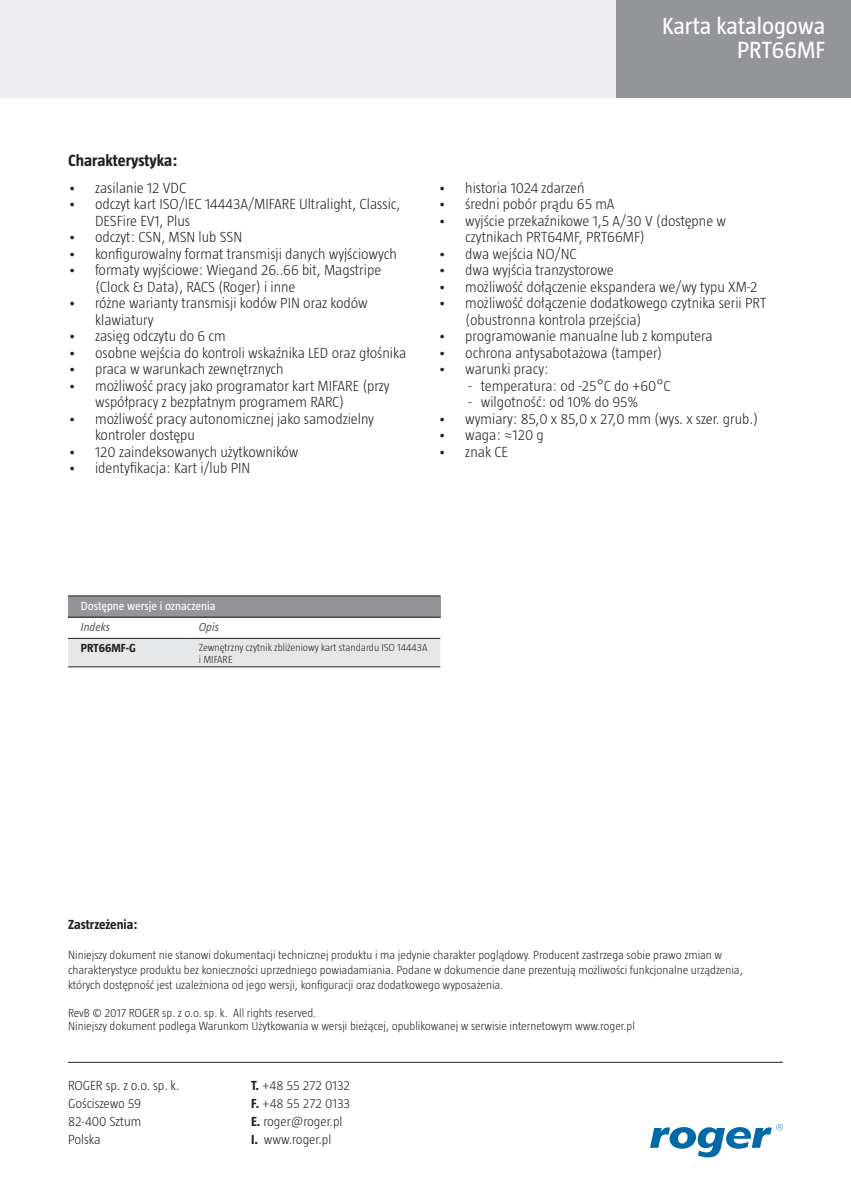
<style>
.page{position:relative;width:851px;height:1191px;background:#fff}
.page>*{position:absolute;margin:0;border:0;box-sizing:border-box;transform-origin:0 0}
.t1{font:24px/24px "Taz";color:#fff;text-align:right}
.t2{font:300 24px/24px "Taz";color:#fff;text-align:right}
.t3{font:700 16.5px "Taz";color:#231f20}
.t4{font:300 15px/16.5px "Taz";color:#231f20}
.t5{font:300 13.5px/18px "Taz";color:#231f20}
.t6{font:700 13.5px "Taz";color:#231f20}
.t7{font:300 12px/15px "Taz";color:#231f20}
.t8{font:12px "Taz";color:#fff}
.t9{font:italic 12px "Taz";color:#636366}
.t10{font:700 12px "Taz";color:#231f20}
.t11{font:300 10.5px/11.6px "Taz";color:#231f20}
.s1{font-weight:700}
</style>
<div class="page">
<div style="left:612px;top:0;width:238px;height:98px;background:#939598"></div>
<div style="left:0;top:0;width:615px;height:97px;background:#ececee"></div>
<svg style="left:650px;top:1124px;width:132px;height:33px"></svg>
<hr style="left:68px;top:1062px;width:714px;height:1px;background:#231f20">
<div style="left:68px;top:596px;width:372px;height:21px;background:#939598"></div>
<div style="left:68px;top:639px;width:372px;height:27px;background:#e6e7e9"></div>
<hr style="left:68px;top:617px;width:118px;height:1px;background:#231f20">
<hr style="left:186px;top:617px;width:254px;height:1px;background:#231f20">
<hr style="left:68px;top:638px;width:118px;height:1px;background:#231f20">
<hr style="left:186px;top:638px;width:254px;height:1px;background:#231f20">
<hr style="left:68px;top:595px;width:118px;height:1px;background:#231f20">
<hr style="left:186px;top:595px;width:254px;height:1px;background:#231f20">
<hr style="left:68px;top:666px;width:118px;height:1px;background:#231f20">
<hr style="left:186px;top:666px;width:254px;height:1px;background:#231f20">
<h1 class="t1" style="left:662px;top:14px;width:165px">Karta katalogowa<br>PRT66MF</h1>
<h1 class="t2" style="left:686px;top:20px;width:136px">Kontrolery serii<br>PRxx1</h1>
<p class="t3" style="left:68px;top:151px;width:111px">Charakterystyka:</p>
<p class="t4" style="left:68px;top:179px;width:120px">• zasilanie 12 VDC</p>
<p class="t4" style="left:95px;top:196px;width:307px;text-indent:-27px">• odczyt kart ISO/IEC 14443A/MIFARE Ultralight, Classic,<br>DESFire EV1, Plus</p>
<p class="t4" style="left:68px;top:229px;width:176px">• odczyt: CSN, MSN lub SSN</p>
<p class="t4" style="left:68px;top:245px;width:330px">• konfigurowalny format transmisji danych wyjściowych</p>
<p class="t4" style="left:95px;top:262px;width:288px;text-indent:-27px">• formaty wyjściowe: Wiegand 26..66 bit, Magstripe (Clock &amp; Data), RACS (Roger) i inne</p>
<p class="t4" style="left:95px;top:295px;width:274px;text-indent:-27px">• różne warianty transmisji kodów PIN oraz kodów klawiatury</p>
<p class="t4" style="left:68px;top:328px;width:159px">• zasięg odczytu do 6 cm</p>
<p class="t4" style="left:68px;top:344px;width:339px">• osobne wejścia do kontroli wskaźnika LED oraz głośnika</p>
<p class="t4" style="left:68px;top:361px;width:217px">• praca w warunkach zewnętrznych</p>
<p class="t4" style="left:95px;top:377px;width:296px;text-indent:-27px">• możliwość pracy jako programator kart MIFARE (przy współpracy z bezpłatnym programem RARC)</p>
<p class="t4" style="left:95px;top:410px;width:280px;text-indent:-27px">• możliwość pracy autonomicznej jako samodzielny kontroler dostępu</p>
<p class="t4" style="left:68px;top:443px;width:232px">• 120 zaindeksowanych użytkowników</p>
<p class="t4" style="left:68px;top:460px;width:184px">• identyfikacja: Kart i/lub PIN</p>
<p class="t4" style="left:438px;top:179px;width:148px">• historia 1024 zdarzeń</p>
<p class="t4" style="left:438px;top:196px;width:178px">• średni pobór prądu 65 mA</p>
<p class="t4" style="left:465px;top:212px;width:262px;text-indent:-27px">• wyjście przekaźnikowe 1,5 A/30 V (dostępne w czytnikach PRT64MF, PRT66MF)</p>
<p class="t4" style="left:438px;top:245px;width:140px">• dwa wejścia NO/NC</p>
<p class="t4" style="left:438px;top:262px;width:177px">• dwa wyjścia tranzystorowe</p>
<p class="t4" style="left:438px;top:278px;width:321px">• możliwość dołączenie ekspandera we/wy typu XM-2</p>
<p class="t4" style="left:465px;top:295px;width:302px;text-indent:-27px">• możliwość dołączenie dodatkowego czytnika serii PRT (obustronna kontrola przejścia)</p>
<p class="t4" style="left:438px;top:328px;width:276px">• programowanie manualne lub z komputera</p>
<p class="t4" style="left:438px;top:344px;width:225px">• ochrona antysabotażowa (tamper)</p>
<p class="t4" style="left:438px;top:361px;width:112px">• warunki pracy:</p>
<p class="t4" style="left:468px;top:377px;width:204px">- temperatura: od -25°C do +60°C</p>
<p class="t4" style="left:468px;top:394px;width:171px">- wilgotność: od 10% do 95%</p>
<p class="t4" style="left:438px;top:410px;width:321px">• wymiary: 85,0 x 85,0 x 27,0 mm (wys. x szer. grub.)</p>
<p class="t4" style="left:438px;top:427px;width:107px">• waga: ≈120 g</p>
<p class="t4" style="left:438px;top:443px;width:71px">• znak CE</p>
<p class="t8" style="left:81px;top:599px;width:136px">Dostępne wersje i oznaczenia</p>
<p class="t9" style="left:81px;top:620px;width:31px">Indeks</p>
<p class="t9" style="left:199px;top:620px;width:22px">Opis</p>
<p class="t10" style="left:81px;top:641px;width:56px">PRT66MF-G</p>
<p class="t11" style="left:199px;top:641px;width:230px">Zewnętrzny czytnik zbliżeniowy kart standardu ISO 14443A i MIFARE</p>
<p class="t6" style="left:68px;top:916px;width:71px">Zastrzeżenia:</p>
<p class="t7" style="left:68px;top:946px;width:676px">Niniejszy dokument nie stanowi dokumentacji technicznej produktu i ma jedynie charakter poglądowy. Producent zastrzega sobie prawo zmian w charakterystyce produktu bez konieczności uprzedniego powiadamiania. Podane w dokumencie dane prezentują możliwości funkcjonalne urządzenia, których dostępność jest uzależniona od jego wersji, konfiguracji oraz dodatkowego wyposażenia.</p>
<p class="t7" style="left:68px;top:1006px;width:568px;line-height:13.2px">RevB © 2017 ROGER sp. z o.o. sp. k. All rights reserved.<br>Niniejszy dokument podlega Warunkom Użytkowania w wersji bieżącej, opublikowanej w serwisie internetowym www.roger.pl</p>
<p class="t5" style="left:68px;top:1076px;width:113px">ROGER sp. z o.o. sp. k.<br>Gościszewo 59<br>82-400 Sztum<br>Polska</p>
<p class="t5" style="left:251px;top:1076px;width:101px"><span class="s1">T.</span> +48 55 272 0132<br><span class="s1">F.</span> +48 55 272 0133<br><span class="s1">E.</span> roger@roger.pl<br><span class="s1">I.</span> www.roger.pl</p>
</div>
